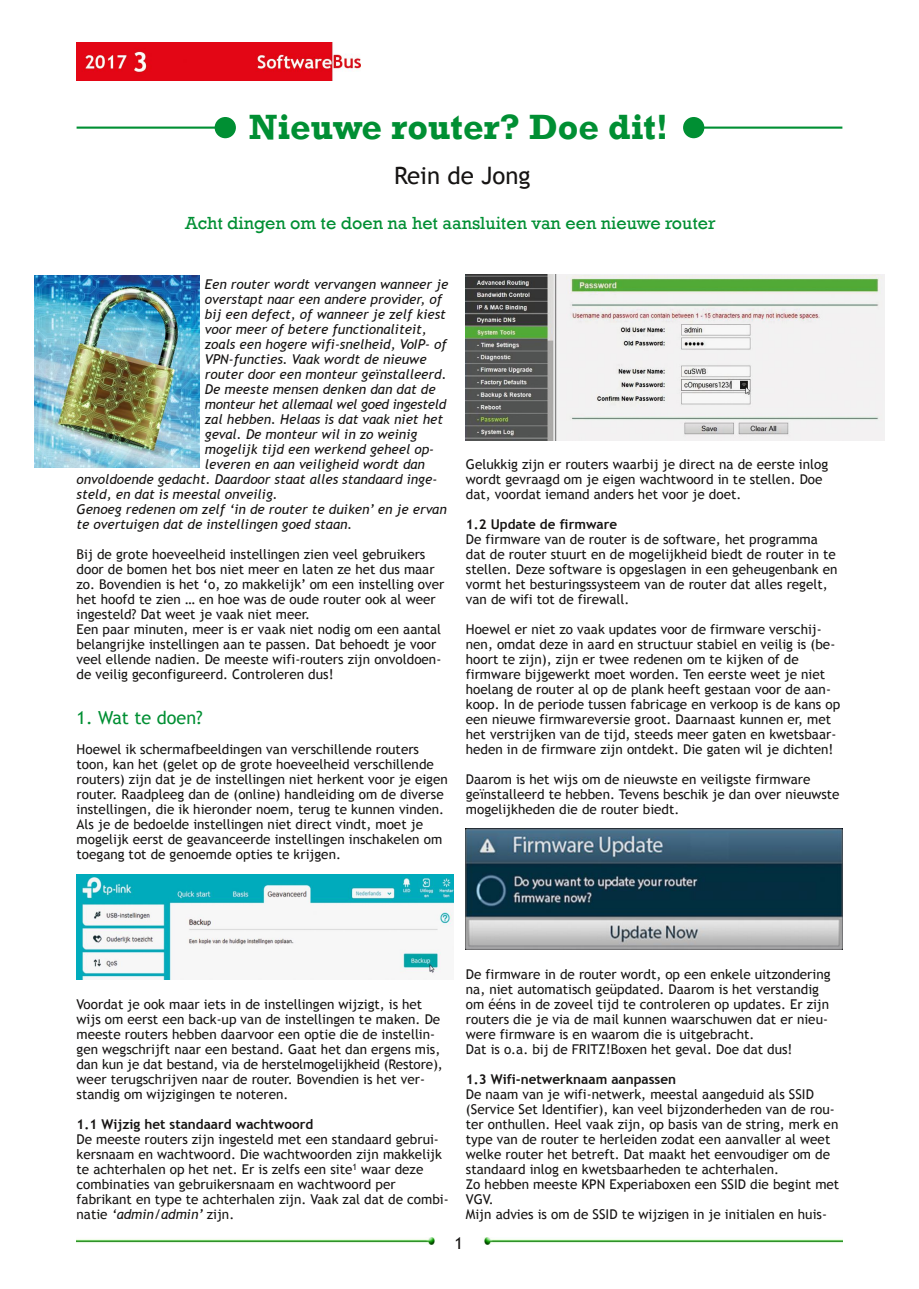
<style>
.page{position:relative;width:919px;height:1289px;background:#fff}
.page>*{position:absolute;margin:0;border:0;box-sizing:border-box;transform-origin:0 0}
.t1{font:700 36px "Rockwell";color:#008f33}
.t2{font:24px "Trebuchet MS";color:#161413}
.t3{font:18px "Rockwell";color:#008f33}
.t4{font:18px "Trebuchet MS";color:#008f33}
.t5{font:16.5px "Trebuchet MS";color:#161413}
.t6{font:13.5px/15px "Trebuchet MS";color:#161413}
.t7{font:italic 13.5px "Trebuchet MS";color:#161413}
.t8{font:700 13.5px "Trebuchet MS";color:#161413}
.t9{font:italic 13.5px "Trebuchet MS";letter-spacing:-.02em;color:#161413}
.s1{font-style:italic}
</style>
<div class="page">
<img style="left:77px;top:43px;width:283px;height:38px">
<img style="left:77px;top:1237px;width:358px;height:7px">
<img style="left:484px;top:1237px;width:358px;height:7px">
<hr style="left:693px;top:126px;width:149px;height:3px;background:#008f33">
<div style="left:683px;top:117px;width:21px;height:21px;background:#008f33;border-radius:50%"></div>
<hr style="left:77px;top:126px;width:148px;height:3px;background:#008f33">
<div style="left:215px;top:117px;width:21px;height:21px;background:#008f33;border-radius:50%"></div>
<img style="left:34px;top:275px;width:165px;height:192px">
<img style="left:77px;top:874px;width:376px;height:105px">
<img style="left:466px;top:274px;width:418px;height:167px">
<img style="left:466px;top:829px;width:376px;height:120px">
<h1 class="t1" style="left:249px;top:105px;width:421px">Nieuwe router? Doe dit!</h1>
<h2 class="t2" style="left:394px;top:161px;width:138px">Rein de Jong</h2>
<h3 class="t3" style="left:185px;top:212px;width:532px">Acht dingen om te doen na het aansluiten van een nieuwe router</h3>
<p class="t7" style="left:205px;top:276px;width:245px">Een router wordt vervangen wanneer je</p>
<p class="t7" style="left:205px;top:291px;width:239px">overstapt naar een andere provider, of</p>
<p class="t7" style="left:205px;top:306px;width:242px">bij een defect, of wanneer je zelf kiest</p>
<p class="t7" style="left:205px;top:321px;width:223px">voor meer of betere functionaliteit,</p>
<p class="t7" style="left:205px;top:336px;width:243px">zoals een hogere wifi‐snelheid, VoIP‐ of</p>
<p class="t7" style="left:205px;top:351px;width:223px">VPN‐functies. Vaak wordt de nieuwe</p>
<p class="t7" style="left:205px;top:366px;width:243px">router door een monteur geïnstalleerd.</p>
<p class="t7" style="left:205px;top:381px;width:232px">De meeste mensen denken dan dat de</p>
<p class="t9" style="left:205px;top:396px;width:243px">monteur het allemaal wel goed ingesteld</p>
<p class="t7" style="left:205px;top:411px;width:240px">zal hebben. Helaas is dat vaak niet het</p>
<p class="t7" style="left:205px;top:426px;width:214px">geval. De monteur wil in zo weinig</p>
<p class="t7" style="left:205px;top:441px;width:231px">mogelijk tijd een werkend geheel op‐</p>
<p class="t7" style="left:205px;top:456px;width:221px">leveren en aan veiligheid wordt dan</p>
<p class="t7" style="left:77px;top:471px;width:362px">onvoldoende gedacht. Daardoor staat alles standaard inge‐</p>
<p class="t7" style="left:77px;top:486px;width:203px">steld, en dat is meestal onveilig.</p>
<p class="t7" style="left:77px;top:501px;width:371px">Genoeg redenen om zelf ‘in de router te duiken’ en je ervan</p>
<p class="t7" style="left:77px;top:516px;width:277px">te overtuigen dat de instellingen goed staan.</p>
<p class="t6" style="left:77px;top:546px;width:369px">Bij de grote hoeveelheid instellingen zien veel gebruikers door de bomen het bos niet meer en laten ze het dus maar zo. Bovendien is het ‘o, zo makkelijk’ om een instelling over het hoofd te zien … en hoe was de oude router ook al weer ingesteld? Dat weet je vaak niet meer.<br>Een paar minuten, meer is er vaak niet nodig om een aantal belangrijke instellingen aan te passen. Dat behoedt je voor veel ellende nadien. De meeste wifi‐routers zijn onvoldoen‐ de veilig geconfigureerd. Controleren dus!</p>
<h3 class="t4" style="left:77px;top:707px;width:128px">1. Wat te doen?</h3>
<p class="t6" style="left:77px;top:741px;width:372px">Hoewel ik schermafbeeldingen van verschillende routers toon, kan het (gelet op de grote hoeveelheid verschillende routers) zijn dat je de instellingen niet herkent voor je eigen router. Raadpleeg dan de (online) handleiding om de diverse instellingen, die ik hieronder noem, terug te kunnen vinden.<br>Als je de bedoelde instellingen niet direct vindt, moet je mogelijk eerst de geavanceerde instellingen inschakelen om toegang tot de genoemde opties te krijgen.</p>
<p class="t6" style="left:466px;top:456px;width:364px">Gelukkig zijn er routers waarbij je direct na de eerste inlog wordt gevraagd om je eigen wachtwoord in te stellen. Doe dat, voordat iemand anders het voor je doet.</p>
<p class="t8" style="left:466px;top:516px;width:153px">1.2 Update de firmware</p>
<p class="t6" style="left:466px;top:531px;width:373px">De firmware van de router is de software, het programma dat de router stuurt en de mogelijkheid biedt de router in te stellen. Deze software is opgeslagen in een geheugenbank en vormt het besturingssysteem van de router dat alles regelt, van de wifi tot de firewall.</p>
<p class="t6" style="left:466px;top:621px;width:376px">Hoewel er niet zo vaak updates voor de firmware verschij‐ nen, omdat deze in aard en structuur stabiel en veilig is (be‐ hoort te zijn), zijn er twee redenen om te kijken of de firmware bijgewerkt moet worden. Ten eerste weet je niet hoelang de router al op de plank heeft gestaan voor de aan‐ koop. In de periode tussen fabricage en verkoop is de kans op een nieuwe firmwareversie groot. Daarnaast kunnen er, met het verstrijken van de tijd, steeds meer gaten en kwetsbaar‐ heden in de firmware zijn ontdekt. Die gaten wil je dichten!</p>
<p class="t6" style="left:466px;top:771px;width:375px">Daarom is het wijs om de nieuwste en veiligste firmware geïnstalleerd te hebben. Tevens beschik je dan over nieuwste mogelijkheden die de router biedt.</p>
<p class="t6" style="left:77px;top:996px;width:368px">Voordat je ook maar iets in de instellingen wijzigt, is het wijs om eerst een back‐up van de instellingen te maken. De meeste routers hebben daarvoor een optie die de instellin‐ gen wegschrijft naar een bestand. Gaat het dan ergens mis, dan kun je dat bestand, via de herstelmogelijkheid (Restore), weer terugschrijven naar de router. Bovendien is het ver‐ standig om wijzigingen te noteren.</p>
<p class="t8" style="left:77px;top:1116px;width:238px">1.1 Wijzig het standaard wachtwoord</p>
<p class="t6" style="left:77px;top:1131px;width:373px">De meeste routers zijn ingesteld met een standaard gebrui‐ kersnaam en wachtwoord. Die wachtwoorden zijn makkelijk te achterhalen op het net. Er is zelfs een site<sup>1</sup> waar deze combinaties van gebruikersnaam en wachtwoord per fabrikant en type te achterhalen zijn. Vaak zal dat de combi‐ natie <span class="s1">‘admin/admin’</span> zijn.</p>
<p class="t6" style="left:466px;top:966px;width:366px">De firmware in de router wordt, op een enkele uitzondering na, niet automatisch geüpdated. Daarom is het verstandig om ééns in de zoveel tijd te controleren op updates. Er zijn routers die je via de mail kunnen waarschuwen dat er nieu‐ were firmware is en waarom die is uitgebracht.<br>Dat is o.a. bij de FRITZ!Boxen het geval. Doe dat dus!</p>
<p class="t8" style="left:466px;top:1071px;width:212px">1.3 Wifi‐netwerknaam aanpassen</p>
<p class="t6" style="left:466px;top:1086px;width:375px">De naam van je wifi‐netwerk, meestal aangeduid als SSID (Service Set Identifier), kan veel bijzonderheden van de rou‐ ter onthullen. Heel vaak zijn, op basis van de string, merk en type van de router te herleiden zodat een aanvaller al weet welke router het betreft. Dat maakt het eenvoudiger om de standaard inlog en kwetsbaarheden te achterhalen.<br>Zo hebben meeste KPN Experiaboxen een SSID die begint met VGV.<br>Mijn advies is om de SSID te wijzigen in je initialen en huis‐</p>
<p class="t5" style="left:454px;top:1233px;width:10px">1</p>
</div>
